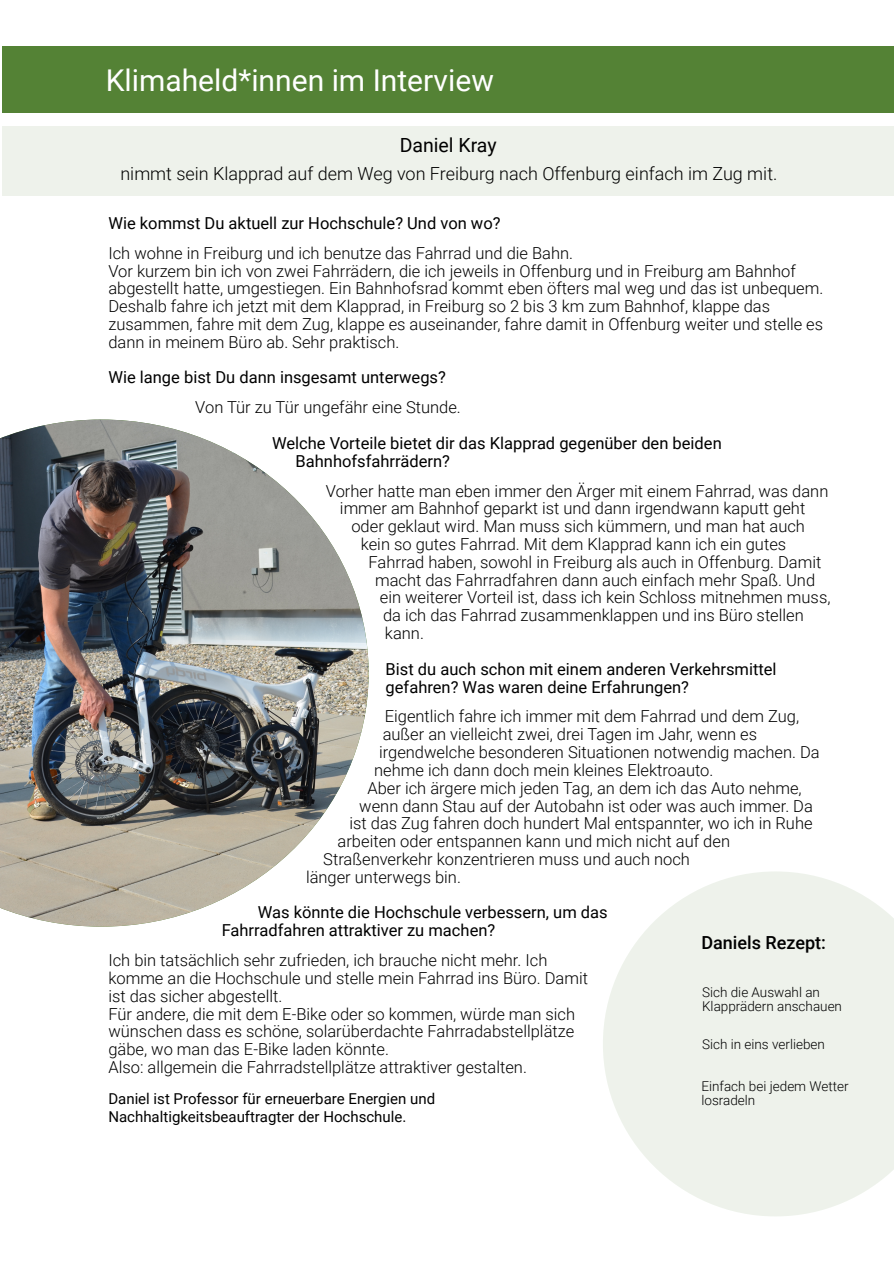
<style>
.page{position:relative;width:894px;height:1263px;background:#fff}
.page>*{position:absolute;margin:0;border:0;box-sizing:border-box;transform-origin:0 0}
.t1{font:30px "Roboto";color:#fff}
.t2{font:19.5px "Roboto";color:#000}
.t3{font:300 18px "Roboto";color:#000}
.t4{font:500 18px "Roboto";color:#000}
.t5{font:300 16.5px/17.9px "Roboto";color:#000}
.t6{font:16.5px/17.9px "Roboto";color:#000}
.t7{font:15px/17.9px "Roboto";color:#000}
.t8{font:300 13.5px/13.5px "Roboto";color:#000}
</style>
<div class="page">
<div style="left:2px;top:126px;width:891px;height:69px;background:#eef2eb"></div>
<svg style="left:603px;top:871px;width:290px;height:345px;fill:#eef2eb"></svg>
<img style="left:0;top:419px;width:368px;height:508px">
<div style="left:2px;top:46px;width:891px;height:67px;background:#548235"></div>
<h1 class="t1" style="left:106px;top:68px;width:389px">Klimaheld*innen im Interview</h1>
<p class="t2" style="left:399px;top:137px;width:98px">Daniel Kray</p>
<p class="t3" style="left:120px;top:167px;width:658px">nimmt sein Klapprad auf dem Weg von Freiburg nach Offenburg einfach im Zug mit.</p>
<p class="t6" style="left:108px;top:216px;width:393px">Wie kommst Du aktuell zur Hochschule? Und von wo?</p>
<p class="t5" style="left:108px;top:246px;width:716px">Ich wohne in Freiburg und ich benutze das Fahrrad und die Bahn.<br>Vor kurzem bin ich von zwei Fahrrädern, die ich jeweils in Offenburg und in Freiburg am Bahnhof abgestellt hatte, umgestiegen. Ein Bahnhofsrad kommt eben öfters mal weg und das ist unbequem.<br>Deshalb fahre ich jetzt mit dem Klapprad, in Freiburg so 2 bis 3 km zum Bahnhof, klappe das zusammen, fahre mit dem Zug, klappe es auseinander, fahre damit in Offenburg weiter und stelle es dann in meinem Büro ab. Sehr praktisch.</p>
<p class="t6" style="left:108px;top:370px;width:339px">Wie lange bist Du dann insgesamt unterwegs?</p>
<p class="t5" style="left:195px;top:400px;width:267px">Von Tür zu Tür ungefähr eine Stunde.</p>
<p class="t6" style="left:295px;top:436px;width:427px;text-indent:-24px">Welche Vorteile bietet dir das Klapprad gegenüber den beiden<br>Bahnhofsfahrrädern?</p>
<p class="t5" style="left:326px;top:483px;width:504px;text-align:center">Vorher hatte man eben immer den Ärger mit einem Fahrrad, was dann immer am Bahnhof geparkt ist und dann irgendwann kaputt geht</p>
<p class="t5" style="left:351px;top:519px;width:455px">oder geklaut wird. Man muss sich kümmern, und man hat auch</p>
<p class="t5" style="left:361px;top:537px;width:426px">kein so gutes Fahrrad. Mit dem Klapprad kann ich ein gutes</p>
<p class="t5" style="left:368px;top:555px;width:454px">Fahrrad haben, sowohl in Freiburg als auch in Offenburg. Damit</p>
<p class="t5" style="left:375px;top:573px;width:441px">macht das Fahrradfahren dann auch einfach mehr Spaß. Und</p>
<p class="t5" style="left:379px;top:590px;width:452px">ein weiterer Vorteil ist, dass ich kein Schloss mitnehmen muss,</p>
<p class="t5" style="left:383px;top:608px;width:422px">da ich das Fahrrad zusammenklappen und ins Büro stellen</p>
<p class="t5" style="left:385px;top:626px;width:40px">kann.</p>
<p class="t6" style="left:385px;top:662px;width:392px">Bist du auch schon mit einem anderen Verkehrsmittel gefahren? Was waren deine Erfahrungen?</p>
<p class="t5" style="left:384px;top:709px;width:416px">Eigentlich fahre ich immer mit dem Fahrrad und dem Zug,</p>
<p class="t5" style="left:382px;top:727px;width:376px">außer an vielleicht zwei, drei Tagen im Jahr, wenn es</p>
<p class="t5" style="left:379px;top:745px;width:442px">irgendwelche besonderen Situationen notwendig machen. Da</p>
<p class="t5" style="left:374px;top:763px;width:340px">nehme ich dann doch mein kleines Elektroauto.</p>
<p class="t5" style="left:367px;top:781px;width:435px">Aber ich ärgere mich jeden Tag, an dem ich das Auto nehme,</p>
<p class="t5" style="left:359px;top:798px;width:455px">wenn dann Stau auf der Autobahn ist oder was auch immer. Da</p>
<p class="t5" style="left:349px;top:816px;width:464px">ist das Zug fahren doch hundert Mal entspannter, wo ich in Ruhe</p>
<p class="t5" style="left:337px;top:834px;width:394px">arbeiten oder entspannen kann und mich nicht auf den</p>
<p class="t5" style="left:323px;top:852px;width:368px">Straßenverkehr konzentrieren muss und auch noch</p>
<p class="t5" style="left:306px;top:870px;width:156px">länger unterwegs bin.</p>
<p class="t6" style="left:221px;top:905px;width:387px;text-indent:36px">Was könnte die Hochschule verbessern, um das<br>Fahrradfahren attraktiver zu machen?</p>
<p class="t5" style="left:108px;top:953px;width:481px">Ich bin tatsächlich sehr zufrieden, ich brauche nicht mehr. Ich komme an die Hochschule und stelle mein Fahrrad ins Büro. Damit ist das sicher abgestellt.<br>Für andere, die mit dem E-Bike oder so kommen, würde man sich wünschen dass es schöne, solarüberdachte Fahrradabstellplätze gäbe, wo man das E-Bike laden könnte.<br>Also: allgemein die Fahrradstellplätze attraktiver gestalten.</p>
<p class="t4" style="left:701px;top:936px;width:126px">Daniels Rezept:</p>
<p class="t8" style="left:701px;top:987px;width:141px">Sich die Auswahl an<br>Klapprädern anschauen</p>
<p class="t8" style="left:701px;top:1039px;width:124px">Sich in eins verlieben</p>
<p class="t7" style="left:108px;top:1091px;width:328px">Daniel ist Professor für erneuerbare Energien und<br>Nachhaltigkeitsbeauftragter der Hochschule.</p>
<p class="t8" style="left:701px;top:1081px;width:149px">Einfach bei jedem Wetter losradeln</p>
</div>
